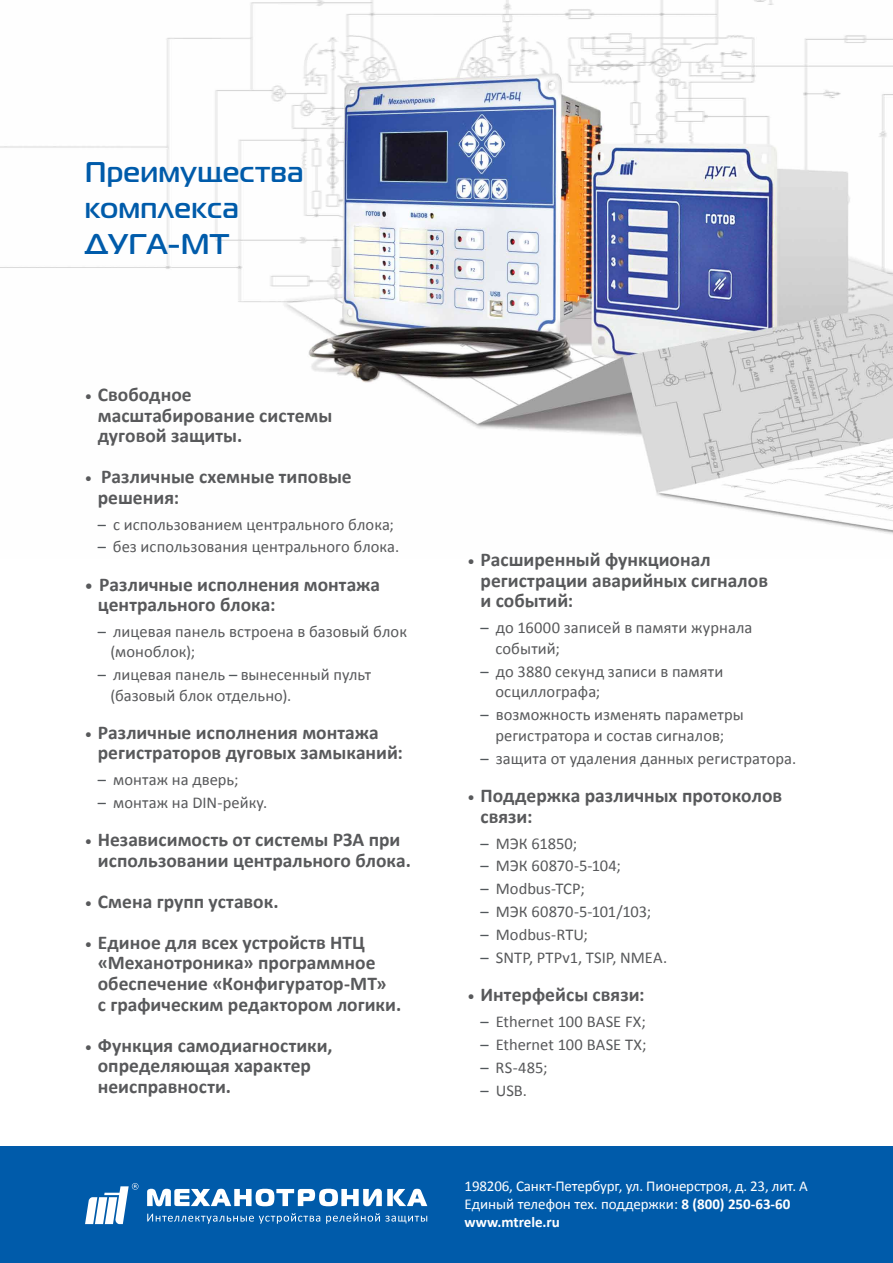
<style>
.page{position:relative;width:893px;height:1263px;background:#fff}
.page>*{position:absolute;margin:0;border:0;box-sizing:border-box;transform-origin:0 0}
.t1{font:700 28.5px/36px "Magistral C";letter-spacing:.03em;color:#005baa}
.t2{font:700 19.5px/20.5px "Calibri";color:#58595b}
.t3{font:16.5px/20.7px "Calibri";letter-spacing:.005em;color:#58595b}
.t4{font:15px/18px "Calibri";letter-spacing:-.01em;color:#fff}
.s1{font-size:13.5px}
.s2{color:#52575b}
.s3{font-size:15px}
.s4{font-weight:700}
</style>
<div class="page">
<img style="left:0;top:0;width:893px;height:534px">
<div style="left:0;top:1146px;width:893px;height:117px;background:#005baa"></div>
<svg style="left:147px;top:1189px;width:280px;height:17px"></svg>
<svg style="left:147px;top:1213px;width:173px;height:11px"></svg>
<svg style="left:326px;top:1213px;width:101px;height:11px"></svg>
<svg style="left:85px;top:1183px;width:53px;height:41px"></svg>
<h1 class="t1" style="left:85px;top:153px;width:220px">Преимущества комплекса<br>ДУГА-МТ</h1>
<p class="t2" style="left:98px;top:384px;width:236px;text-indent:-13px"><span class="s1">•</span> Свободное масштабирование системы дуговой защиты.</p>
<p class="t2" style="left:98px;top:467px;width:255px;text-indent:-13px"><span class="s1">•</span> Различные схемные типовые решения:</p>
<p class="t3" style="left:98px;top:514px;width:298px"><span class="s2">–</span> с использованием центрального блока;</p>
<p class="t3" style="left:98px;top:537px;width:303px"><span class="s2">–</span> без использования центрального блока.</p>
<p class="t2" style="left:98px;top:574px;width:284px;text-indent:-13px"><span class="s3">•</span> Различные исполнения монтажа центрального блока:</p>
<p class="t3" style="left:111px;top:621px;width:298px;text-indent:-13px"><span class="s2">–</span> лицевая панель встроена в базовый блок (моноблок);</p>
<p class="t3" style="left:111px;top:664px;width:262px;text-indent:-13px"><span class="s2">–</span> лицевая панель <span class="s2">–</span> вынесенный пульт (базовый блок отдельно).</p>
<p class="t2" style="left:98px;top:722px;width:307px;text-indent:-13px"><span class="s1">•</span> Различные исполнения монтажа регистраторов дуговых замыканий:</p>
<p class="t3" style="left:98px;top:769px;width:142px"><span class="s2">–</span> монтаж на дверь;</p>
<p class="t3" style="left:98px;top:792px;width:171px"><span class="s2">–</span> монтаж на DIN-рейку.</p>
<p class="t2" style="left:98px;top:829px;width:315px;text-indent:-13px"><span class="s1">•</span> Независимость от системы РЗА при использовании центрального блока.</p>
<p class="t2" style="left:85px;top:891px;width:195px"><span class="s1">•</span> Смена групп уставок.</p>
<p class="t2" style="left:98px;top:932px;width:305px;text-indent:-13px"><span class="s1">•</span> Единое для всех устройств НТЦ «Механотроника» программное обеспечение «Конфигуратор-МТ»<br>с графическим редактором логики.</p>
<p class="t2" style="left:98px;top:1035px;width:236px;text-indent:-13px"><span class="s1">•</span> Функция самодиагностики, определяющая характер неисправности.</p>
<p class="t2" style="left:480px;top:549px;width:289px;text-indent:-13px"><span class="s1">•</span> Расширенный функционал регистрации аварийных сигналов и событий:</p>
<p class="t3" style="left:495px;top:617px;width:259px;text-indent:-15px"><span class="s2">–</span> до 16000 записей в памяти журнала событий;</p>
<p class="t3" style="left:495px;top:661px;width:230px;text-indent:-15px"><span class="s2">–</span> до 3880 секунд записи в памяти осциллографа;</p>
<p class="t3" style="left:480px;top:704px;width:265px;text-align:center"><span class="s2">–</span> возможность изменять параметры регистратора и состав сигналов;</p>
<p class="t3" style="left:480px;top:748px;width:317px"><span class="s2">–</span> защита от удаления данных регистратора.</p>
<p class="t2" style="left:480px;top:785px;width:303px;text-indent:-13px"><span class="s1">•</span> Поддержка различных протоколов связи:</p>
<p class="t3" style="left:480px;top:833px;width:98px"><span class="s2">–</span> МЭК 61850;</p>
<p class="t3" style="left:480px;top:856px;width:142px"><span class="s2">–</span> МЭК 60870-5-104;</p>
<p class="t3" style="left:480px;top:878px;width:106px"><span class="s2">–</span> Modbus-TCP;</p>
<p class="t3" style="left:480px;top:901px;width:172px"><span class="s2">–</span> МЭК 60870-5-101/103;</p>
<p class="t3" style="left:480px;top:924px;width:109px"><span class="s2">–</span> Modbus-RTU;</p>
<p class="t3" style="left:480px;top:947px;width:188px"><span class="s2">–</span> SNTP, PTPv1, TSIP, NMEA.</p>
<p class="t2" style="left:468px;top:984px;width:178px"><span class="s1">•</span> Интерфейсы связи:</p>
<p class="t3" style="left:480px;top:1011px;width:167px"><span class="s2">–</span> Ethernet 100 BASE FX;</p>
<p class="t3" style="left:480px;top:1034px;width:167px"><span class="s2">–</span> Ethernet 100 BASE TX;</p>
<p class="t3" style="left:480px;top:1057px;width:69px"><span class="s2">–</span> RS-485;</p>
<p class="t3" style="left:480px;top:1080px;width:48px"><span class="s2">–</span> USB.</p>
<p class="t4" style="left:465px;top:1177px;width:345px">198206, Санкт-Петербург, ул. Пионерстроя, д. 23, лит. А<br>Единый телефон тех. поддержки: <span class="s4">8 (800) 250-63-60 www.mtrele.ru</span></p>
</div>
